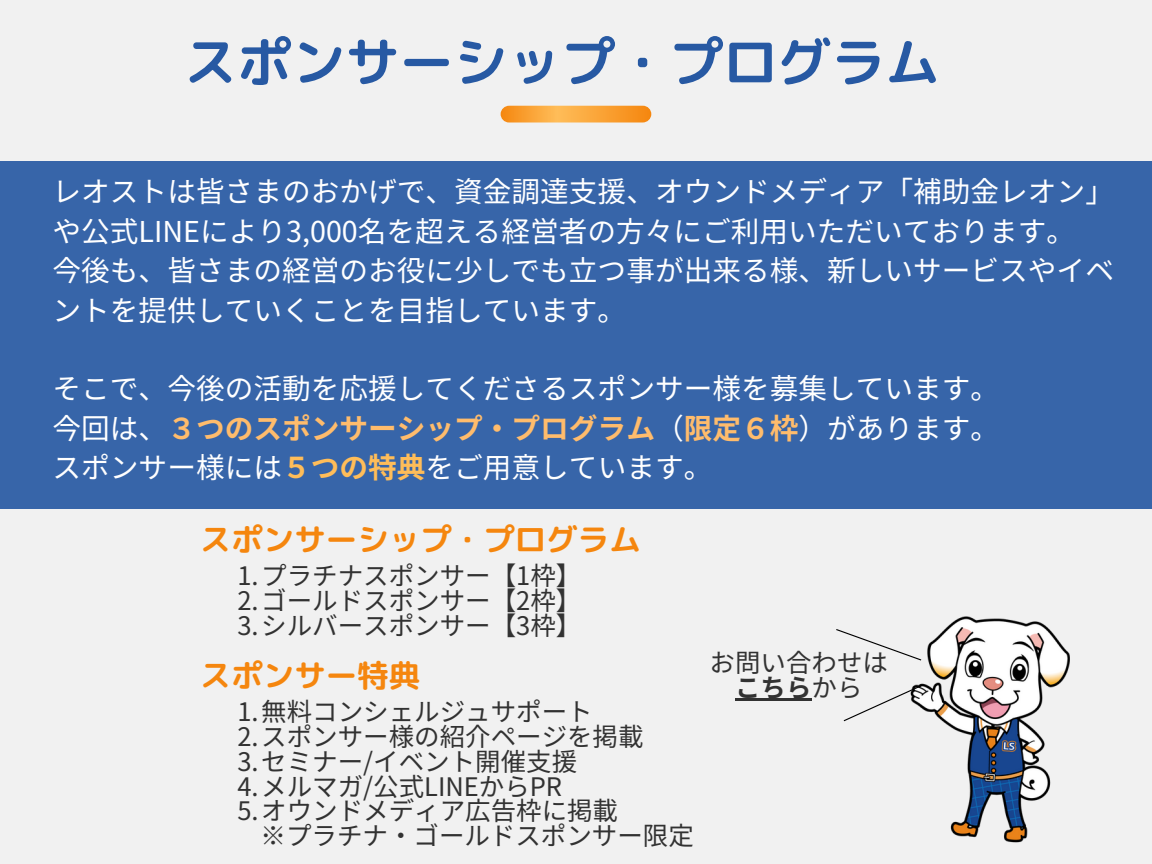
<style>
.page{position:relative;width:1152px;height:864px;background:#f1f1f1}
.page>*{position:absolute;margin:0;border:0;box-sizing:border-box;transform-origin:0 0}
.t1{font:54px "rounded mplus 1 p bold";color:#2759a3}
.t2{font:31.5px "rounded mplus 1 p bold";color:#f5860e}
.t3{font:28.65px/39.3px "Noto Sans JP";color:#fff}
.t4{font:700 28.65px "Noto Sans JP";color:#ffbc6c}
.t5{font:25.5px "Noto Sans JP";color:#323232}
.t6{font:700 25.5px "Noto Sans JP";color:#323232}
.s1{font-weight:400;color:#fff}
.s2{font-weight:700;color:#ffbd59}
.s3{font-weight:400}
</style>
<div class="page">
<div style="left:0;top:161px;width:1152px;height:347px;background:#3765a9"></div>
<svg style="left:501px;top:106px;width:150px;height:16px;background:#faa234"></svg>
<img style="left:920px;top:616px;width:150px;height:227px">
<svg style="left:836px;top:628px;width:87px;height:33px"></svg>
<svg style="left:843px;top:684px;width:80px;height:38px"></svg>
<hr style="left:735px;top:699px;width:77px;height:2px;background:#323232">
<p class="t1" style="left:184px;top:24px;width:758px">スポンサーシップ・プログラム</p>
<p class="t3" style="left:53px;top:171px;width:1063px">レオストは皆さまのおかげで、資金調達支援、オウンドメディア「補助金レオン」や公式LINEにより3,000名を超える経営者の方々にご利用いただいております。</p>
<p class="t3" style="left:53px;top:250px;width:1063px">今後も、皆さまの経営のお役に少しでも立つ事が出来る様、新しいサービスやイベントを提供していくことを目指しています。</p>
<p class="t3" style="left:53px;top:368px;width:948px">そこで、今後の活動を応援してくださるスポンサー様を募集しています。</p>
<p class="t4" style="left:53px;top:405px;width:948px"><span class="s1">今回は、</span>３つのスポンサーシップ・プログラム<span class="s1">（</span>限定６枠<span class="s1">）があります。</span></p>
<p class="t3" style="left:53px;top:446px;width:661px">スポンサー様には<span class="s2">５つの特典</span>をご用意しています。</p>
<p class="t2" style="left:200px;top:517px;width:443px">スポンサーシップ・プログラム</p>
<p class="t5" style="left:238px;top:556px;width:345px">1.プラチナスポンサー【1枠】</p>
<p class="t5" style="left:238px;top:580px;width:345px">2.ゴールドスポンサー【2枠】</p>
<p class="t5" style="left:238px;top:605px;width:345px">3.シルバースポンサー【3枠】</p>
<p class="t2" style="left:200px;top:653px;width:222px">スポンサー特典</p>
<p class="t5" style="left:238px;top:692px;width:357px">1.無料コンシェルジュサポート</p>
<p class="t5" style="left:238px;top:717px;width:408px">2.スポンサー様の紹介ページを掲載</p>
<p class="t5" style="left:238px;top:741px;width:341px">3.セミナー/イベント開催支援</p>
<p class="t5" style="left:238px;top:766px;width:326px">4.メルマガ/公式LINEからPR</p>
<p class="t5" style="left:238px;top:791px;width:382px">5.オウンドメディア広告枠に掲載</p>
<p class="t5" style="left:261px;top:816px;width:435px">※プラチナ・ゴールドスポンサー限定</p>
<p class="t5" style="left:710px;top:642px;width:180px">お問い合わせは</p>
<p class="t6" style="left:735px;top:667px;width:129px">こちら<span class="s3">から</span></p>
</div>
